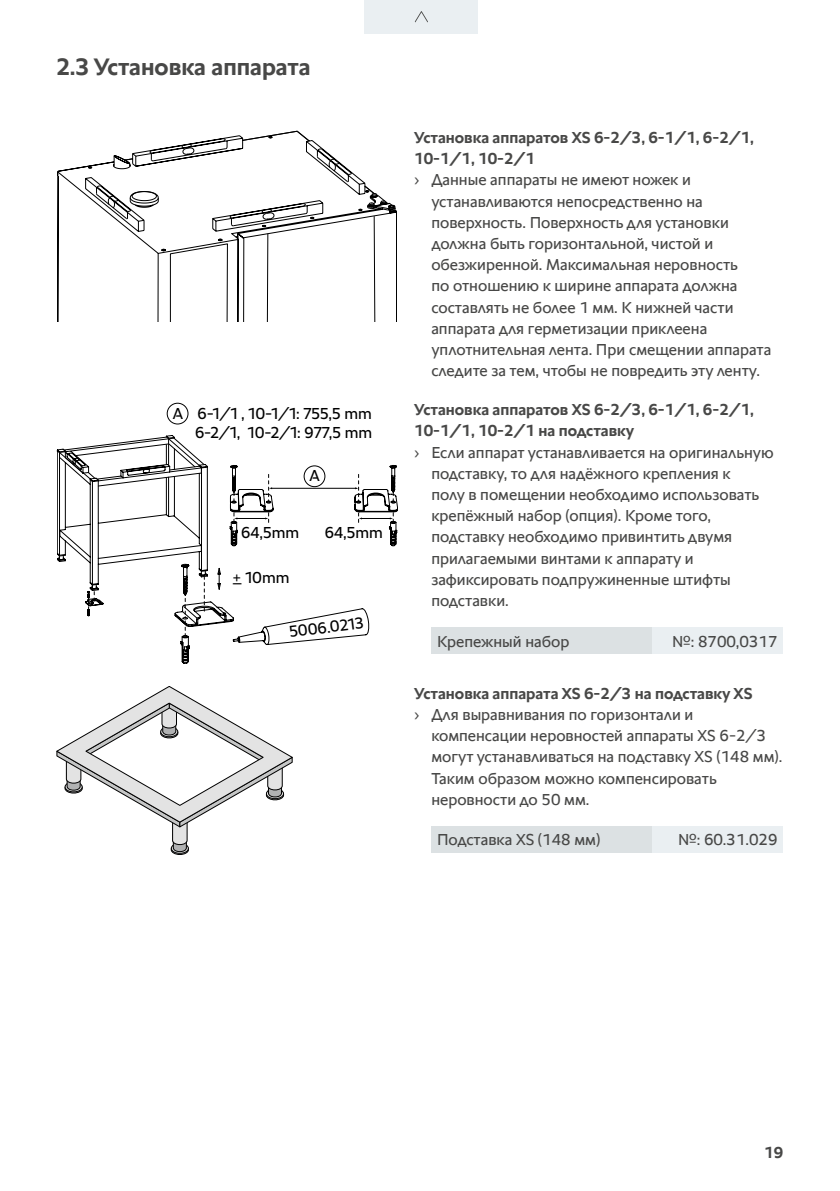
<style>
.page{position:relative;width:840px;height:1191px;background:#fff}
.page>*{position:absolute;margin:0;border:0;box-sizing:border-box;transform-origin:0 0}
.t1{font:700 24px "RATIONAL Sans TT";color:#484847}
.t2{font:16px/21.2px "RATIONAL Sans TT";color:#484847}
.t3{font:700 16px/21.2px "RATIONAL Sans TT";color:#484847}
.t4{font:16px/19.2px "RATIONAL Sans TT";color:#000;text-align:right}
</style>
<div class="page">
<div style="left:431px;top:627px;width:221px;height:26px;background:#dce1e3"></div>
<div style="left:652px;top:627px;width:130px;height:26px;background:#eaeff2"></div>
<div style="left:431px;top:826px;width:221px;height:26px;background:#dce1e3"></div>
<div style="left:652px;top:826px;width:130px;height:26px;background:#eaeff2"></div>
<svg style="left:57px;top:131px;width:340px;height:191px"></svg>
<svg style="left:169px;top:243px;width:59px;height:79px"></svg>
<svg style="left:57px;top:403px;width:340px;height:261px"></svg>
<svg style="left:57px;top:686px;width:235px;height:168px"></svg>
<div style="left:364px;top:0;width:114px;height:34px;background:#eaeff2"></div>
<svg style="left:414px;top:11px;width:14px;height:11px"></svg>
<h1 class="t1" style="left:57px;top:50px;width:255px">2.3 Установка аппарата</h1>
<p class="t4" style="left:173px;top:404px;width:200px">A 6-1/1 , 10-1/1: 755,5 mm<br>6-2/1, 10-2/1: 977,5 mm</p>
<p class="t4" style="left:309px;top:466px;width:12px">A</p>
<p class="t4" style="left:241px;top:523px;width:59px">64,5mm</p>
<p class="t4" style="left:325px;top:523px;width:59px">64,5mm</p>
<p class="t4" style="left:232px;top:568px;width:59px">+_ 10mm</p>
<p class="t4" style="left:288px;top:622px;width:76px;rotate:-7deg">5006.0213</p>
<p class="t3" style="left:414px;top:127px;width:341px">Установка аппаратов XS 6‑2/3, 6‑1/1, 6‑2/1,<br>10‑1/1, 10‑2/1</p>
<p class="t2" style="left:431px;top:169px;width:341px;text-indent:-17px">› Данные аппараты не имеют ножек и устанавливаются непосредственно на поверхность. Поверхность для установки должна быть горизонтальной, чистой и обезжиренной. Максимальная неровность<br>по отношению к ширине аппарата должна составлять не более 1 мм. К нижней части аппарата для герметизации приклеена уплотнительная лента. При смещении аппарата следите за тем, чтобы не повредить эту ленту.</p>
<p class="t3" style="left:414px;top:399px;width:341px">Установка аппаратов XS 6‑2/3, 6‑1/1, 6‑2/1,<br>10‑1/1, 10‑2/1 на подставку</p>
<p class="t2" style="left:431px;top:441px;width:344px;text-indent:-17px">› Если аппарат устанавливается на оригинальную подставку, то для надёжного крепления к<br>полу в помещении необходимо использовать крепёжный набор (опция). Кроме того, подставку необходимо привинтить двумя прилагаемыми винтами к аппарату и зафиксировать подпружиненные штифты подставки.</p>
<p class="t2" style="left:437px;top:630px;width:134px">Крепежный набор</p>
<p class="t2" style="left:672px;top:630px;width:106px">№: 8700,0317</p>
<p class="t3" style="left:414px;top:683px;width:339px">Установка аппарата XS 6‑2/3 на подставку XS</p>
<p class="t2" style="left:431px;top:704px;width:352px;text-indent:-17px">› Для выравнивания по горизонтали и компенсации неровностей аппараты XS 6‑2/3 могут устанавливаться на подставку XS (148 мм).<br>Таким образом можно компенсировать неровности до 50 мм.</p>
<p class="t2" style="left:437px;top:829px;width:165px">Подставка XS (148 мм)</p>
<p class="t2" style="left:678px;top:829px;width:101px">№: 60.31.029</p>
<p class="t3" style="left:763px;top:1142px;width:20px">19</p>
</div>
